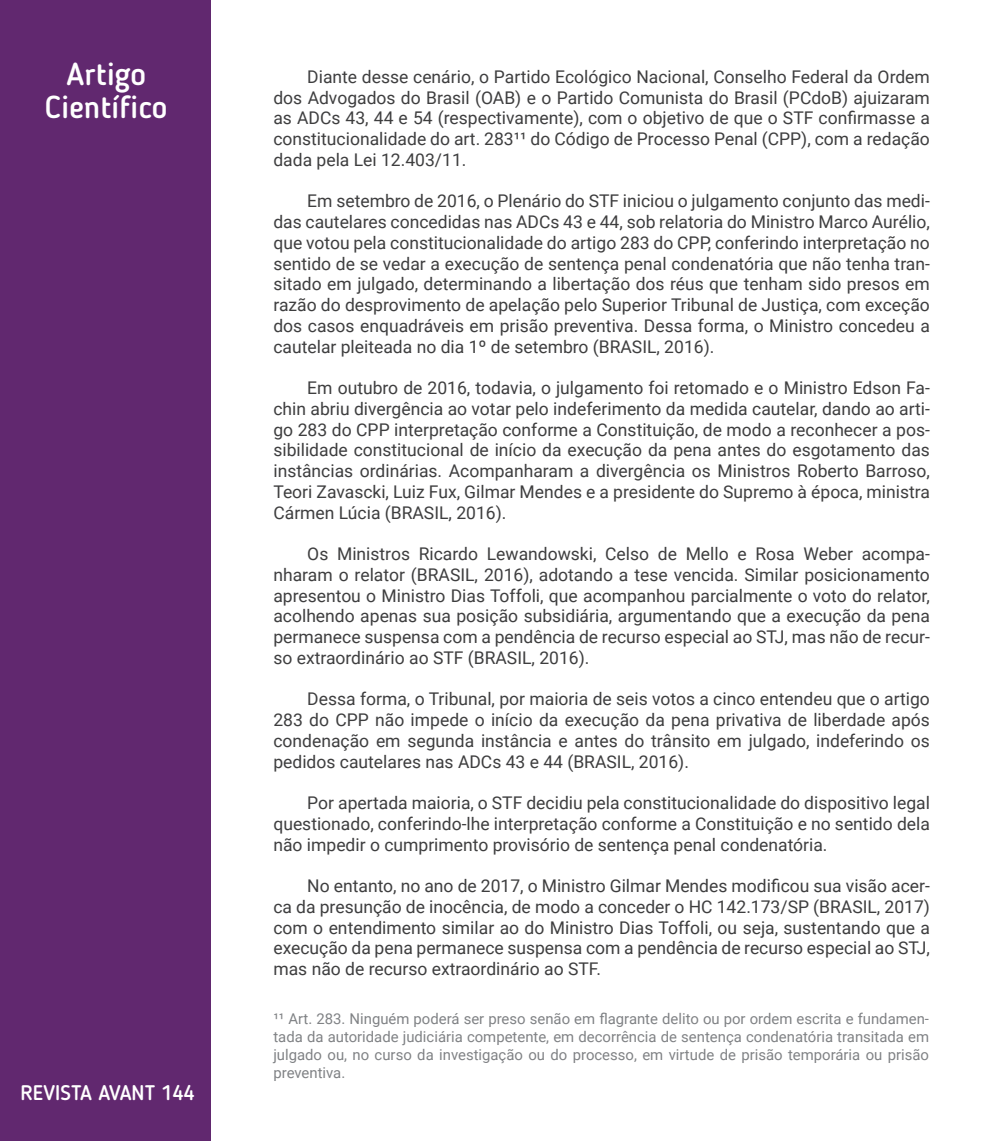
<style>
.page{position:relative;width:993px;height:1141px;background:#fff}
.page>*{position:absolute;margin:0;border:0;box-sizing:border-box;transform-origin:0 0}
.t1{font:500 31.5px/33.6px "Blogger Sans";color:#fff;text-align:center}
.t2{font:500 21px "Blogger Sans";color:#fff}
.texto{font:17.5px/20.8px "Roboto";color:#3e3e3f;text-align:justify}
.Nota_de_rodapé{font:14.88px/17.8px "Roboto";color:#808285;text-align:justify}
</style>
<div class="page">
<div style="left:0;top:0;width:210px;height:1141px;background:#61286f"></div>
<h1 class="t1" style="left:45px;top:57px;width:124px">Artigo<br>Científico</h1>
<h1 class="t1" style="left:38px;top:58px;width:138px">modalidad</h1>
<p class="t2" style="left:21px;top:1080px;width:175px">REVISTA AVANT 144</p>
<p class="texto" style="left:273px;top:66px;width:657px;text-indent:34px">Diante desse cenário, o Partido Ecológico Nacional, Conselho Federal da Ordem dos Advogados do Brasil (OAB) e o Partido Comunista do Brasil (PCdoB) ajuizaram as ADCs 43, 44 e 54 (respectivamente), com o objetivo de que o STF confirmasse a constitucionalidade do art. 283¹¹ do Código de Processo Penal (CPP), com a redação dada pela Lei 12.403/11.</p>
<p class="texto" style="left:273px;top:190px;width:657px;text-indent:34px">Em setembro de 2016, o Plenário do STF iniciou o julgamento conjunto das medi&shy;das cautelares concedidas nas ADCs 43 e 44, sob relatoria do Ministro Marco Aurélio, que votou pela constitucionalidade do artigo 283 do CPP, conferindo interpretação no sentido de se vedar a execução de sentença penal condenatória que não tenha tran&shy;sitado em julgado, determinando a libertação dos réus que tenham sido presos em razão do desprovimento de apelação pelo Superior Tribunal de Justiça, com exceção dos casos enquadráveis em prisão preventiva. Dessa forma, o Ministro concedeu a cautelar pleiteada no dia 1º de setembro (BRASIL, 2016).</p>
<p class="texto" style="left:273px;top:377px;width:657px;text-indent:34px">Em outubro de 2016, todavia, o julgamento foi retomado e o Ministro Edson Fa&shy;chin abriu divergência ao votar pelo indeferimento da medida cautelar, dando ao arti&shy;go 283 do CPP interpretação conforme a Constituição, de modo a reconhecer a pos&shy;sibilidade constitucional de início da execução da pena antes do esgotamento das instâncias ordinárias. Acompanharam a divergência os Ministros Roberto Barroso, Teori Zavascki, Luiz Fux, Gilmar Mendes e a presidente do Supremo à época, ministra Cármen Lúcia (BRASIL, 2016).</p>
<p class="texto" style="left:273px;top:543px;width:657px;text-indent:34px">Os Ministros Ricardo Lewandowski, Celso de Mello e Rosa Weber acompa&shy;nharam o relator (BRASIL, 2016), adotando a tese vencida. Similar posicionamento apresentou o Ministro Dias Toffoli, que acompanhou parcialmente o voto do relator, acolhendo apenas sua posição subsidiária, argumentando que a execução da pena permanece suspensa com a pendência de recurso especial ao STJ, mas não de recur&shy;so extraordinário ao STF (BRASIL, 2016).</p>
<p class="texto" style="left:273px;top:688px;width:657px;text-indent:34px">Dessa forma, o Tribunal, por maioria de seis votos a cinco entendeu que o artigo 283 do CPP não impede o início da execução da pena privativa de liberdade após condenação em segunda instância e antes do trânsito em julgado, indeferindo os pedidos cautelares nas ADCs 43 e 44 (BRASIL, 2016).</p>
<p class="texto" style="left:273px;top:792px;width:657px;text-indent:34px">Por apertada maioria, o STF decidiu pela constitucionalidade do dispositivo legal questionado, conferindo-lhe interpretação conforme a Constituição e no sentido dela não impedir o cumprimento provisório de sentença penal condenatória.</p>
<p class="texto" style="left:273px;top:875px;width:657px;text-indent:34px">No entanto, no ano de 2017, o Ministro Gilmar Mendes modificou sua visão acer&shy;ca da presunção de inocência, de modo a conceder o HC 142.173/SP (BRASIL, 2017) com o entendimento similar ao do Ministro Dias Toffoli, ou seja, sustentando que a execução da pena permanece suspensa com a pendência de recurso especial ao STJ, mas não de recurso extraordinário ao STF.</p>
<p class="Nota_de_rodapé" style="left:273px;top:1010px;width:657px">¹¹ Art. 283. Ninguém poderá ser preso senão em flagrante delito ou por ordem escrita e fundamen&shy;tada da autoridade judiciária competente, em decorrência de sentença condenatória transitada em julgado ou, no curso da investigação ou do processo, em virtude de prisão temporária ou prisão preventiva.</p>
</div>
